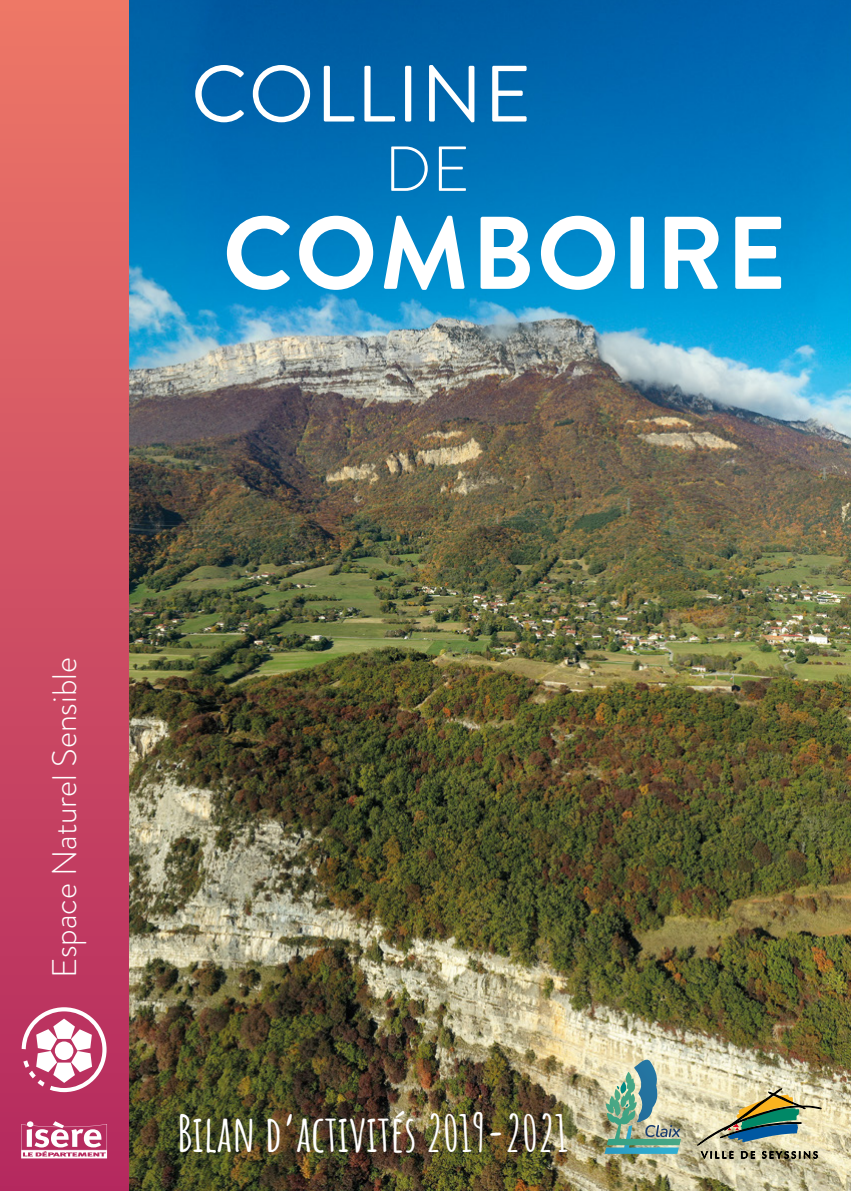
<style>
.page{position:relative;width:851px;height:1191px;background:#fff}
.page>*{position:absolute;margin:0;border:0;box-sizing:border-box;transform-origin:0 0}
.t1{font:700 103px "Brandon Grotesque";letter-spacing:.02em;color:#fff}
.t2{font:79.6px "Brandon Grotesque";letter-spacing:.02em;color:#fff}
.t3{font:300 63.4px "Brandon Grotesque";color:#fff}
.t4{font:700 49.6px "Amatic SC";color:#fff}
.t5{font:300 34px "Brandon Grotesque";color:#fff}
</style>
<div class="page">
<img style="left:128px;top:0;width:722px;height:1191px">
<div style="left:0;top:0;width:128px;height:1191px;background:linear-gradient(to bottom,#ed7767,#b3295f)"></div>
<svg style="left:22px;top:1007px;width:84px;height:85px"></svg>
<svg style="left:21px;top:1121px;width:86px;height:37px"></svg>
<svg style="left:697px;top:1088px;width:124px;height:70px;background:#a8ad8e"></svg>
<img style="left:604px;top:1059px;width:77px;height:94px">
<h2 class="t2" style="left:191px;top:39px;width:341px">COLLINE</h2>
<p class="t3" style="left:384px;top:126px;width:87px">DE</p>
<h1 class="t1" style="left:223px;top:181px;width:565px">COMBOIRE</h1>
<p class="t5" style="left:41px;top:978px;width:322px;rotate:-90deg">Espace Naturel Sensible</p>
<p class="t4" style="left:177px;top:1095px;width:393px">Bilan d’activités 2019-2021</p>
</div>
